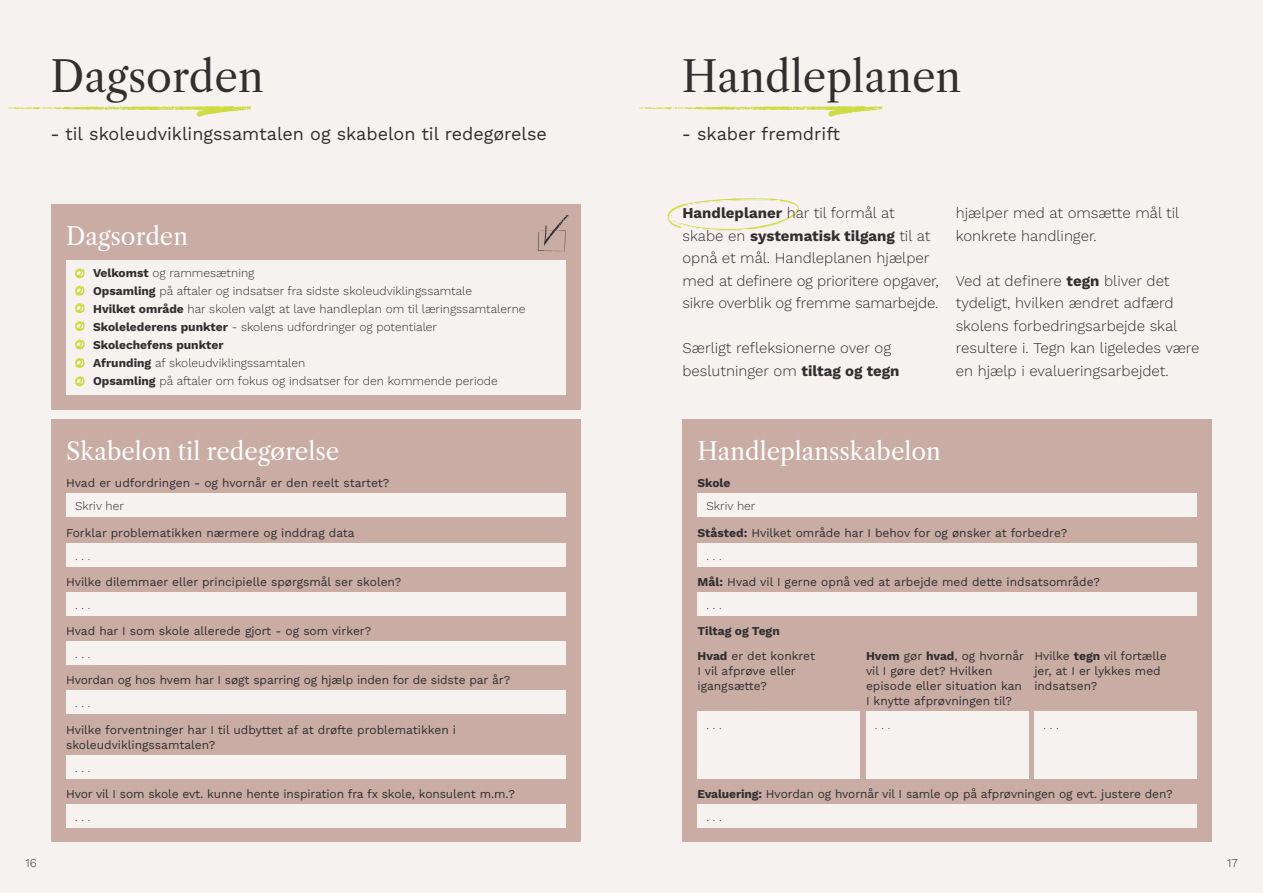
<style>
.page{position:relative;width:1263px;height:893px;background:#fff}
.page>*{position:absolute;margin:0;border:0;box-sizing:border-box;transform-origin:0 0}
.t1{font:42px "Libre Caslon Text";color:#312f30}
.t2{font:24px "Libre Caslon Text";color:#fff}
.t3{font:18px "Work Sans";color:#312f30}
.t4{font:300 15px/22.5px "Work Sans";color:#312f30}
.t5{font:12px/15px "Work Sans";color:#312f30}
.t6{font:300 12px "Work Sans";color:#312f30}
.t7{font:700 12px "Work Sans";color:#312f30}
.s1{font-weight:700}
</style>
<div class="page">
<div style="left:0;top:0;width:631px;height:893px;background:#f6f2f0"></div>
<div style="left:51px;top:419px;width:529px;height:423px;background:#c9aca4"></div>
<div style="left:51px;top:204px;width:529px;height:206px;background:#c9aca4"></div>
<div style="left:66px;top:493px;width:499px;height:23px;background:#f6f2f0"></div>
<div style="left:66px;top:260px;width:499px;height:135px;background:#f6f2f0"></div>
<div style="left:66px;top:543px;width:499px;height:23px;background:#f6f2f0"></div>
<div style="left:66px;top:592px;width:499px;height:23px;background:#f6f2f0"></div>
<div style="left:66px;top:641px;width:499px;height:23px;background:#f6f2f0"></div>
<div style="left:66px;top:690px;width:499px;height:23px;background:#f6f2f0"></div>
<div style="left:66px;top:755px;width:499px;height:23px;background:#f6f2f0"></div>
<div style="left:66px;top:804px;width:499px;height:23px;background:#f6f2f0"></div>
<div style="left:631px;top:0;width:632px;height:893px;background:#f6f2f0"></div>
<svg style="left:8px;top:106px;width:243px;height:11px"></svg>
<svg style="left:639px;top:106px;width:244px;height:11px"></svg>
<svg style="left:75px;top:268px;width:10px;height:10px"></svg>
<svg style="left:75px;top:286px;width:10px;height:10px"></svg>
<svg style="left:75px;top:303px;width:10px;height:10px"></svg>
<svg style="left:75px;top:321px;width:10px;height:10px"></svg>
<svg style="left:75px;top:358px;width:10px;height:10px"></svg>
<svg style="left:75px;top:376px;width:10px;height:10px"></svg>
<svg style="left:75px;top:339px;width:10px;height:10px"></svg>
<div style="left:682px;top:419px;width:530px;height:423px;background:#c9aca4"></div>
<div style="left:697px;top:493px;width:500px;height:23px;background:#f6f2f0"></div>
<div style="left:697px;top:543px;width:500px;height:23px;background:#f6f2f0"></div>
<div style="left:697px;top:592px;width:500px;height:23px;background:#f6f2f0"></div>
<div style="left:697px;top:711px;width:163px;height:67px;background:#f6f2f0"></div>
<div style="left:1034px;top:711px;width:163px;height:67px;background:#f6f2f0"></div>
<div style="left:866px;top:711px;width:162px;height:67px;background:#f6f2f0"></div>
<div style="left:697px;top:804px;width:500px;height:23px;background:#f6f2f0"></div>
<svg style="left:668px;top:198px;width:131px;height:33px"></svg>
<svg style="left:538px;top:215px;width:31px;height:36px"></svg>
<p class="t1" style="left:50px;top:51px;width:215px">Dagsorden</p>
<p class="t3" style="left:50px;top:120px;width:498px">- til skoleudviklingssamtalen og skabelon til redegørelse</p>
<p class="t2" style="left:66px;top:222px;width:123px">Dagsorden</p>
<p class="t6" style="left:93px;top:264px;width:163px"><span class="s1">Velkomst</span> og rammesætning</p>
<p class="t6" style="left:93px;top:282px;width:381px"><span class="s1">Opsamling</span> på aftaler og indsatser fra sidste skoleudviklingssamtale</p>
<p class="t6" style="left:93px;top:300px;width:434px"><span class="s1">Hvilket område</span> har skolen valgt at lave handleplan om til læringssamtalerne</p>
<p class="t6" style="left:93px;top:318px;width:345px"><span class="s1">Skolelederens punkter</span> - skolens udfordringer og potentialer</p>
<p class="t7" style="left:93px;top:336px;width:132px">Skolechefens punkter</p>
<p class="t6" style="left:93px;top:354px;width:214px"><span class="s1">Afrunding</span> af skoleudviklingssamtalen</p>
<p class="t6" style="left:93px;top:372px;width:406px"><span class="s1">Opsamling</span> på aftaler om fokus og indsatser for den kommende periode</p>
<p class="t2" style="left:66px;top:437px;width:275px">Skabelon til redegørelse</p>
<p class="t5" style="left:66px;top:475px;width:325px">Hvad er udfordringen - og hvornår er den reelt startet?</p>
<p class="t6" style="left:75px;top:497px;width:50px">Skriv her</p>
<p class="t5" style="left:66px;top:525px;width:290px">Forklar problematikken nærmere og inddrag data</p>
<p class="t5" style="left:66px;top:574px;width:337px">Hvilke dilemmaer eller principielle spørgsmål ser skolen?</p>
<p class="t5" style="left:66px;top:623px;width:307px">Hvad har I som skole allerede gjort - og som virker?</p>
<p class="t5" style="left:66px;top:672px;width:446px">Hvordan og hos hvem har I søgt sparring og hjælp inden for de sidste par år?</p>
<p class="t5" style="left:66px;top:722px;width:392px">Hvilke forventninger har I til udbyttet af at drøfte problematikken i</p>
<p class="t5" style="left:66px;top:737px;width:151px">skoleudviklingssamtalen?</p>
<p class="t5" style="left:66px;top:786px;width:450px">Hvor vil I som skole evt. kunne hente inspiration fra fx skole, konsulent m.m.?</p>
<p class="t6" style="left:75px;top:547px;width:17px">. . .</p>
<p class="t6" style="left:75px;top:596px;width:17px">. . .</p>
<p class="t6" style="left:75px;top:645px;width:17px">. . .</p>
<p class="t6" style="left:75px;top:694px;width:17px">. . .</p>
<p class="t6" style="left:75px;top:759px;width:17px">. . .</p>
<p class="t6" style="left:75px;top:808px;width:17px">. . .</p>
<p class="t1" style="left:682px;top:51px;width:281px">Handleplanen</p>
<p class="t3" style="left:682px;top:120px;width:160px">- skaber fremdrift</p>
<p class="t4" style="left:682px;top:201px;width:258px"><span class="s1">Handleplaner</span> har til formål at skabe en <span class="s1">systematisk tilgang</span> til at opnå et mål. Handleplanen hjælper med at definere og prioritere opgaver, sikre overblik og fremme samarbejde.</p>
<p class="t4" style="left:682px;top:336px;width:219px">Særligt refleksionerne over og beslutninger om <span class="s1">tiltag og tegn</span></p>
<p class="t4" style="left:956px;top:201px;width:225px">hjælper med at omsætte mål til konkrete handlinger.</p>
<p class="t4" style="left:956px;top:269px;width:219px">Ved at definere <span class="s1">tegn</span> bliver det tydeligt, hvilken ændret adfærd</p>
<p class="t4" style="left:956px;top:314px;width:223px">skolens forbedringsarbejde skal</p>
<p class="t4" style="left:956px;top:336px;width:245px">resultere i. Tegn kan ligeledes være en hjælp i evalueringsarbejdet.</p>
<p class="t2" style="left:697px;top:437px;width:245px">Handleplansskabelon</p>
<p class="t7" style="left:697px;top:474px;width:34px">Skole</p>
<p class="t6" style="left:706px;top:497px;width:50px">Skriv her</p>
<p class="t5" style="left:697px;top:525px;width:371px"><span class="s1">Ståsted:</span> Hvilket område har I behov for og ønsker at forbedre?</p>
<p class="t5" style="left:697px;top:574px;width:404px"><span class="s1">Mål:</span> Hvad vil I gerne opnå ved at arbejde med dette indsatsområde?</p>
<p class="t7" style="left:697px;top:622px;width:84px">Tiltag og Tegn</p>
<p class="t5" style="left:697px;top:647px;width:119px"><span class="s1">Hvad</span> er det konkret</p>
<p class="t5" style="left:697px;top:662px;width:100px">I vil afprøve eller</p>
<p class="t5" style="left:697px;top:677px;width:71px">igangsætte?</p>
<p class="t6" style="left:706px;top:547px;width:17px">. . .</p>
<p class="t6" style="left:706px;top:596px;width:17px">. . .</p>
<p class="t5" style="left:866px;top:647px;width:160px"><span class="s1">Hvem</span> gør <span class="s1">hvad</span>, og hvornår vil I gøre det? Hvilken</p>
<p class="t5" style="left:866px;top:677px;width:157px">episode eller situation kan<br>I knytte afprøvningen til?</p>
<p class="t5" style="left:1034px;top:647px;width:134px">Hvilke <span class="s1">tegn</span> vil fortælle</p>
<p class="t5" style="left:1034px;top:662px;width:128px">jer, at I er lykkes med</p>
<p class="t5" style="left:1034px;top:677px;width:64px">indsatsen?</p>
<p class="t6" style="left:706px;top:716px;width:17px">. . .</p>
<p class="t6" style="left:875px;top:716px;width:17px">. . .</p>
<p class="t6" style="left:1043px;top:716px;width:17px">. . .</p>
<p class="t5" style="left:697px;top:786px;width:477px"><span class="s1">Evaluering:</span> Hvordan og hvornår vil I samle op på afprøvningen og evt. justere den?</p>
<p class="t6" style="left:706px;top:808px;width:17px">. . .</p>
<p class="t6" style="left:26px;top:854px;width:13px">16</p>
<p class="t6" style="left:1227px;top:854px;width:12px">17</p>
</div>
